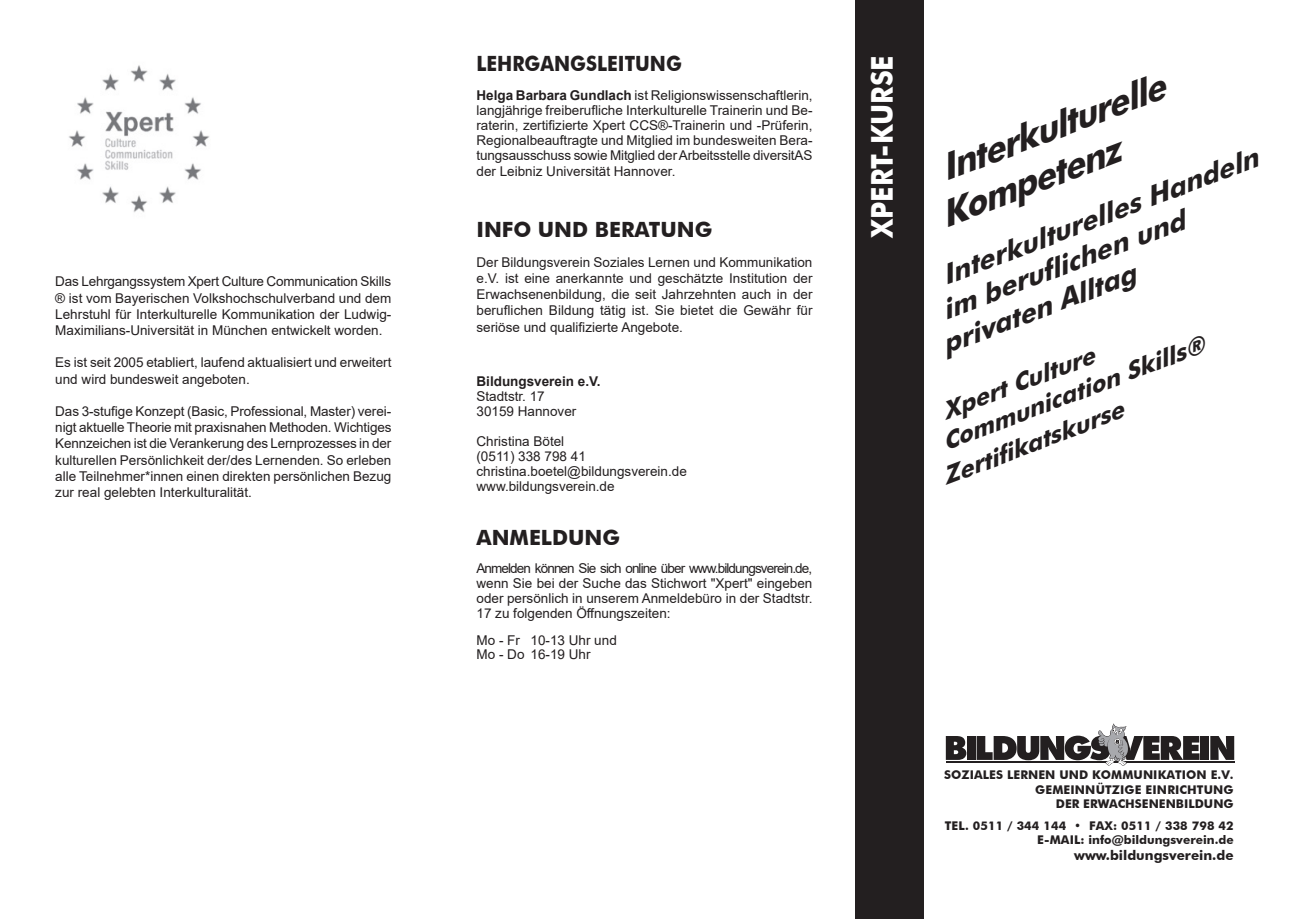
<style>
.page{position:relative;width:1289px;height:919px;background:#fff}
.page>*{position:absolute;margin:0;border:0;box-sizing:border-box;transform-origin:0 0}
.t1{font:italic 700 36px/43px "Futura BT";color:#231f20;scale:.96 1}
.Kurs-Titel1{font:700 30px "Futura BT";color:#fff;scale:.9 1}
.t2{font:italic 700 27px "Futura BT";color:#231f20}
.t3{font:italic 700 24px "Futura BT";color:#231f20}
.Kurs-Text{font:700 21px "Futura BT";color:#231f20}
.Kurs-Titel1-2{font:700 21px "Futura BT";color:#231f20;scale:.9 1}
.Kurs-Titel2{font:13.5px/16.2px "Arial";color:#231f20;text-align:justify}
.Kurs-Text-2{font:13.5px/16.2px "Arial";color:#231f20;text-align:justify}
.Kurs-Aufzählung__1{font:13.5px/15.3px "Arial";color:#231f20;text-align:justify}
.Kurs-Titel2-2{font:700 13.5px "Futura BT";color:#231f20}
.Kurs-Text-3{font:700 13.5px "Arial";color:#231f20}
.Kurs-Titel2-3{font:700 12px "Futura BT";letter-spacing:.005em;color:#231f20}
.s1{font-weight:700}
</style>
<div class="page">
<img style="left:69px;top:65px;width:141px;height:148px">
<div style="left:855px;top:1px;width:68px;height:917px;background:#231f20"></div>
<svg style="left:945px;top:736px;width:21px;height:23px"></svg>
<div style="left:966px;top:736px;width:9px;height:23px;background:#231f20"></div>
<div style="left:1200px;top:736px;width:9px;height:23px;background:#231f20"></div>
<svg style="left:1210px;top:736px;width:24px;height:23px"></svg>
<hr style="left:945px;top:761px;width:289px;height:2px;background:#231f20">
<svg style="left:976px;top:723px;width:223px;height:42px"></svg>
<p class="Kurs-Titel2" style="left:55px;top:273px;width:337px">Das Lehrgangssystem Xpert Culture Communication Skills ® ist vom Bayerischen Volkshochschulverband und dem Lehrstuhl für Interkulturelle Kommunikation der Ludwig-Maximilians-Universität in München entwickelt worden.</p>
<p class="Kurs-Titel2" style="left:55px;top:354px;width:337px">Es ist seit 2005 etabliert, laufend aktualisiert und erweitert und wird bundesweit angeboten.</p>
<p class="Kurs-Titel2" style="left:55px;top:403px;width:338px">Das 3-stufige Konzept (Basic, Professional, Master) verei&shy;nigt aktuelle Theorie mit praxisnahen Methoden. Wichtiges Kennzeichen ist die Verankerung des Lernprozesses in der kulturellen Persönlichkeit der/des Lernenden. So erleben alle Teilnehmer*innen einen direkten persönlichen Bezug zur real gelebten Interkulturalität.</p>
<p class="Kurs-Titel1-2" style="left:476px;top:51px;width:230px">LEHRGANGSLEITUNG</p>
<p class="Kurs-Aufzählung__1" style="left:476px;top:87px;width:337px"><span class="s1">Helga Barbara Gundlach</span> ist Religionswissenschaftlerin, langjährige freiberufliche Interkulturelle Trainerin und Be&shy;raterin, zertifizierte Xpert CCS®-Trainerin und -Prüferin, Regionalbeauftragte und Mitglied im bundesweiten Bera&shy;tungsausschuss sowie Mitglied der Arbeitsstelle diversitAS der Leibniz Universität Hannover.</p>
<p class="Kurs-Text" style="left:476px;top:217px;width:237px">INFO UND BERATUNG</p>
<p class="Kurs-Text-2" style="left:476px;top:254px;width:338px">Der Bildungsverein Soziales Lernen und Kommunikation e.V. ist eine anerkannte und geschätzte Institution der Erwachsenenbildung, die seit Jahrzehnten auch in der beruflichen Bildung tätig ist. Sie bietet die Gewähr für seriöse und qualifizierte Angebote.</p>
<p class="Kurs-Text-3" style="left:476px;top:371px;width:126px">Bildungsverein e.V.</p>
<p class="Kurs-Text-2" style="left:476px;top:387px;width:70px">Stadtstr. 17</p>
<p class="Kurs-Text-2" style="left:476px;top:402px;width:101px">30159 Hannover</p>
<p class="Kurs-Text-2" style="left:476px;top:432px;width:89px">Christina Bötel</p>
<p class="Kurs-Text-2" style="left:476px;top:447px;width:111px">(0511) 338 798 41</p>
<p class="Kurs-Text-2" style="left:476px;top:462px;width:212px">christina.boetel@bildungsverein.de</p>
<p class="Kurs-Text-2" style="left:476px;top:477px;width:140px">www.bildungsverein.de</p>
<p class="Kurs-Text" style="left:476px;top:524px;width:145px">ANMELDUNG</p>
<p class="Kurs-Text-2" style="left:476px;top:561px;width:337px;line-height:15px">Anmelden können Sie sich online über www.bildungsverein.de, wenn Sie bei der Suche das Stichwort "Xpert" eingeben oder persönlich in unserem Anmeldebüro in der Stadtstr.<br>17 zu folgenden Öffnungszeiten:</p>
<p class="Kurs-Text-2" style="left:476px;top:632px;width:142px">Mo - Fr 10-13 Uhr und</p>
<p class="Kurs-Text-2" style="left:476px;top:645px;width:116px">Mo - Do 16-19 Uhr</p>
<p class="Kurs-Titel1" style="left:864px;top:238px;width:204px;rotate:-90deg">XPERT-KURSE</p>
<p class="t1" style="left:918px;top:155px;width:266px;text-indent:17px;rotate:-21deg">Interkulturelle<br>Kompetenz</p>
<p class="t2" style="left:936px;top:261px;width:337px;rotate:-21deg">Interkulturelles Handeln</p>
<p class="t2" style="left:936px;top:296px;width:259px;rotate:-21deg">im beruflichen und</p>
<p class="t2" style="left:936px;top:330px;width:206px;rotate:-21deg">privaten Alltag</p>
<p class="t3" style="left:937px;top:429px;width:280px;rotate:-21deg">Communication Skills®</p>
<p class="t3" style="left:937px;top:398px;width:162px;rotate:-21deg">Xpert Culture</p>
<p class="t3" style="left:937px;top:464px;width:193px;rotate:-21deg">Zertifikatskurse</p>
<p class="Kurs-Titel2-3" style="left:944px;top:767px;width:291px">SOZIALES LERNEN UND KOMMUNIKATION E.V.</p>
<p class="Kurs-Titel2-3" style="left:1035px;top:782px;width:200px">GEMEINNÜTZIGE EINRICHTUNG</p>
<p class="Kurs-Titel2-3" style="left:1055px;top:796px;width:179px">DER ERWACHSENENBILDUNG</p>
<p class="Kurs-Titel2-3" style="left:944px;top:817px;width:290px">TEL. 0511 / 344 144 • FAX: 0511 / 338 798 42</p>
<p class="Kurs-Titel2-3" style="left:1037px;top:832px;width:198px">E-MAIL: info@bildungsverein.de</p>
<p class="Kurs-Titel2-2" style="left:1074px;top:847px;width:161px">www.bildungsverein.de</p>
</div>
